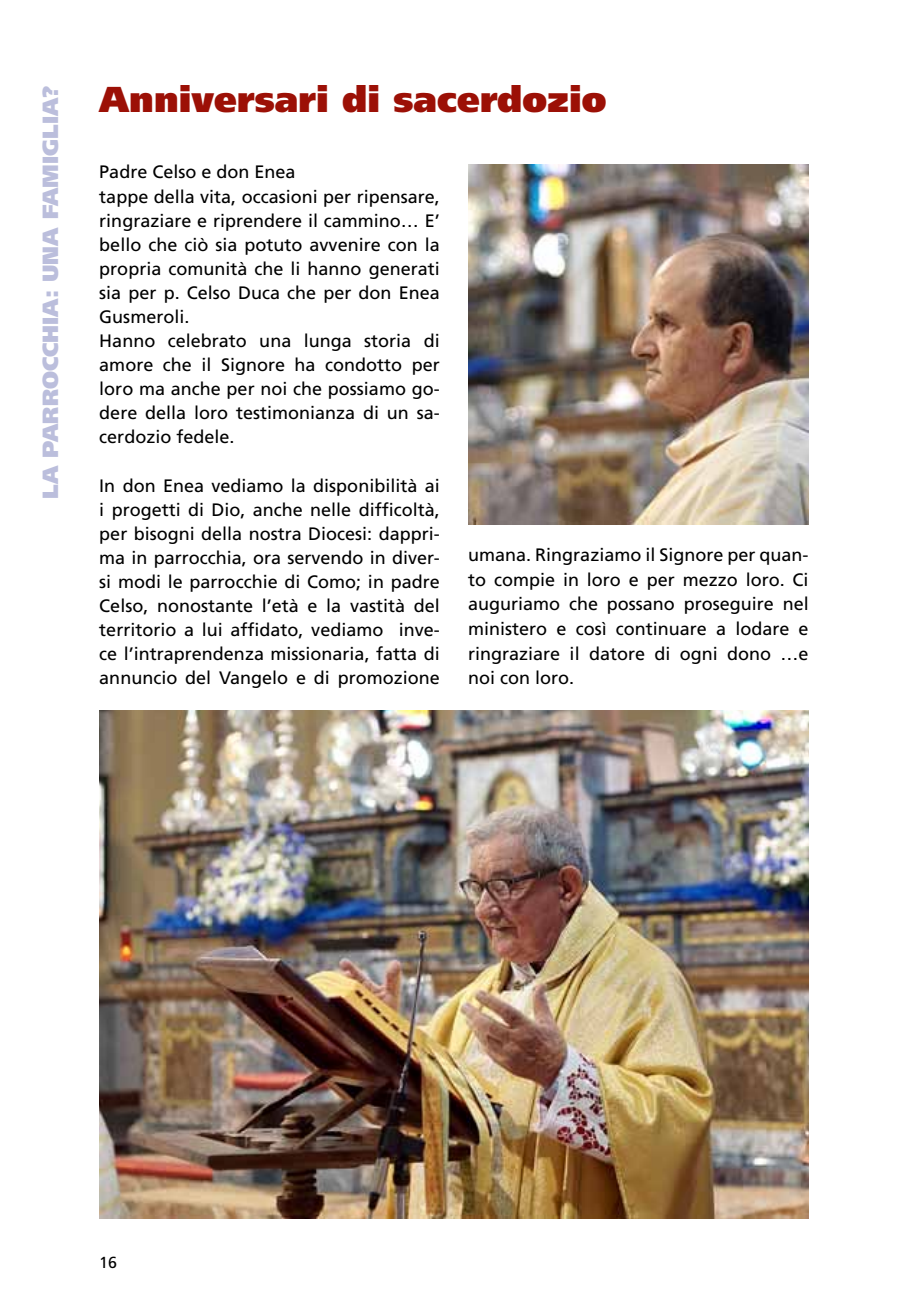
<style>
.page{position:relative;width:908px;height:1304px;background:#fff}
.page>*{position:absolute;margin:0;border:0;box-sizing:border-box;transform-origin:0 0}
.t1{font:900 36px "Frutiger";color:#9c1006}
.t2{font:900 22px "Frutiger";color:#bbbedc}
.t3{font:18px/24px "Frutiger";color:#000;text-align:justify}
.t4{font:16px "Frutiger";color:#000}
</style>
<div class="page">
<img style="left:99px;top:711px;width:709px;height:508px">
<img style="left:468px;top:164px;width:340px;height:360px">
<p class="t2" style="left:37px;top:499px;width:415px;rotate:-90deg">La parrocchia: una famiglia?</p>
<h1 class="t1" style="left:99px;top:78px;width:508px">Anniversari di sacerdozio</h1>
<p class="t3" style="left:99px;top:160px;width:342px;text-align:left">Padre Celso e don Enea<br>tappe della vita, occasioni per ripensare, ringraziare e riprendere il cammino… E’ bello che ciò sia potuto avvenire con la propria comunità che li hanno generati sia per p. Celso Duca che per don Enea<br>Gusmeroli.<br>Hanno celebrato una lunga storia di amore che il Signore ha condotto per loro ma anche per noi che possiamo go&shy;dere della loro testimonianza di un sa&shy;cerdozio fedele.</p>
<p class="t3" style="left:99px;top:473px;width:342px">I n don Enea vediamo la disponibilità ai i progetti di Dio, anche nelle difficoltà, per bisogni della nostra Diocesi: dappri&shy;ma in parrocchia, ora servendo in diver&shy;si modi le parrocchie di Como; in padre Celso, nonostante l’età e la vastità del territorio a lui affidato, vediamo inve&shy;ce l’intraprendenza missionaria, fatta di annuncio del Vangelo e di promozione</p>
<p class="t3" style="left:468px;top:542px;width:342px;line-height:24.6px">umana. Ringraziamo il Signore per quan&shy;to compie in loro e per mezzo loro. Ci auguriamo che possano proseguire nel ministero e così continuare a lodare e ringraziare il datore di ogni dono …e noi con loro.</p>
<p class="t4" style="left:99px;top:1253px;width:19px">16</p>
</div>
